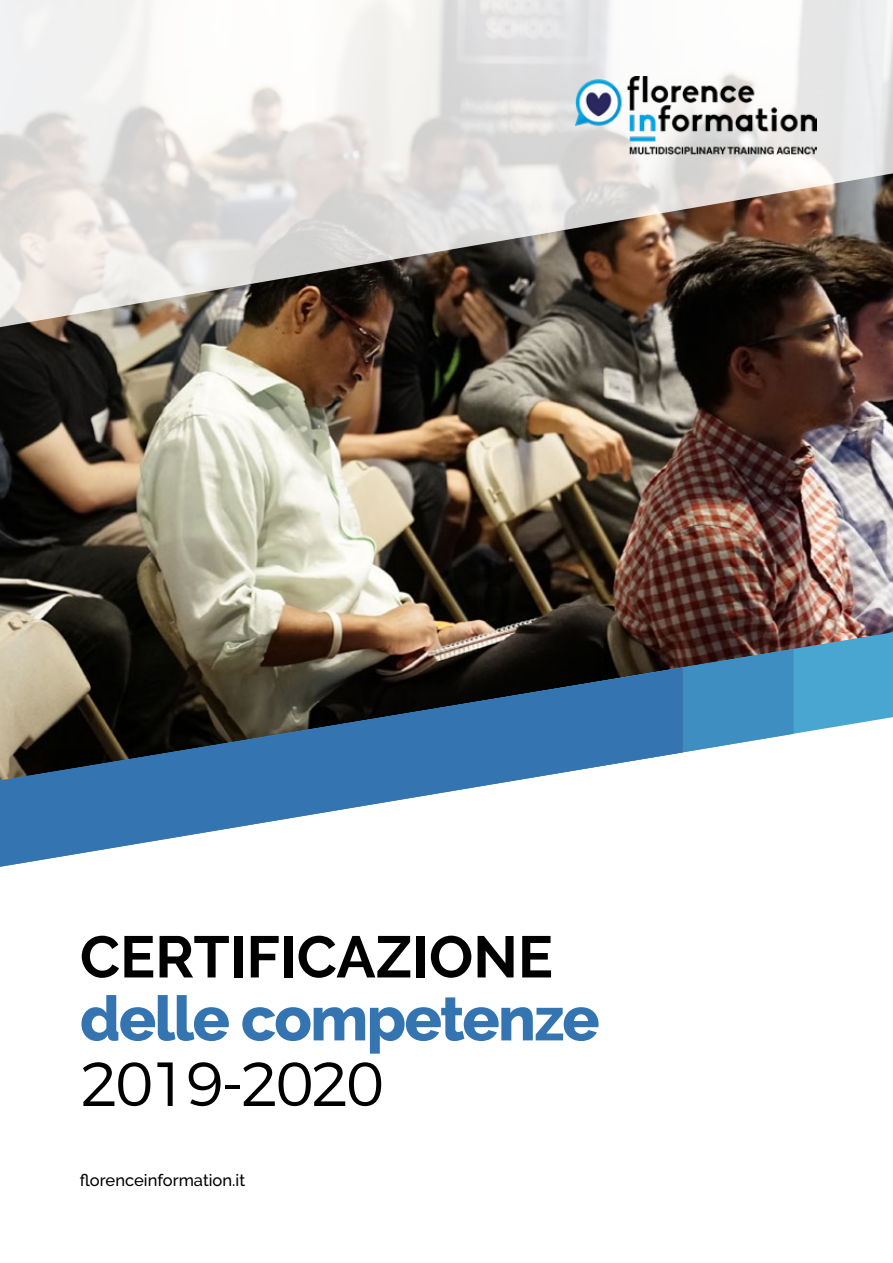
<style>
.page{position:relative;width:893px;height:1263px;background:#fff}
.page>*{position:absolute;margin:0;border:0;box-sizing:border-box;transform-origin:0 0}
.t1{font:800 62.1px "Raleway";letter-spacing:-.03em;color:#3475b1}
.t2{font:300 62.1px "Montserrat";letter-spacing:-.05em;color:#000}
.t3{font:700 58.5px "Raleway";color:#000}
.t4{font:500 16.5px "Raleway";color:#000}
</style>
<div class="page">
<img style="left:0;top:332px;width:893px;height:300px">
<img style="left:0;top:632px;width:893px;height:102px">
<svg style="left:0;top:649px;width:793px;height:104px;background:#4b6472"></svg>
<svg style="left:0;top:667px;width:683px;height:200px"></svg>
<svg style="left:0;top:0;width:893px;height:332px"></svg>
<img style="left:576px;top:76px;width:241px;height:80px">
<h2 class="t3" style="left:80px;top:923px;width:475px">CERTIFICAZIONE</h2>
<h1 class="t1" style="left:80px;top:983px;width:521px">delle competenze</h1>
<h1 class="t2" style="left:80px;top:1035px;width:306px">2019-2020</h1>
<p class="t4" style="left:80px;top:1171px;width:167px">florenceinformation.it</p>
</div>
